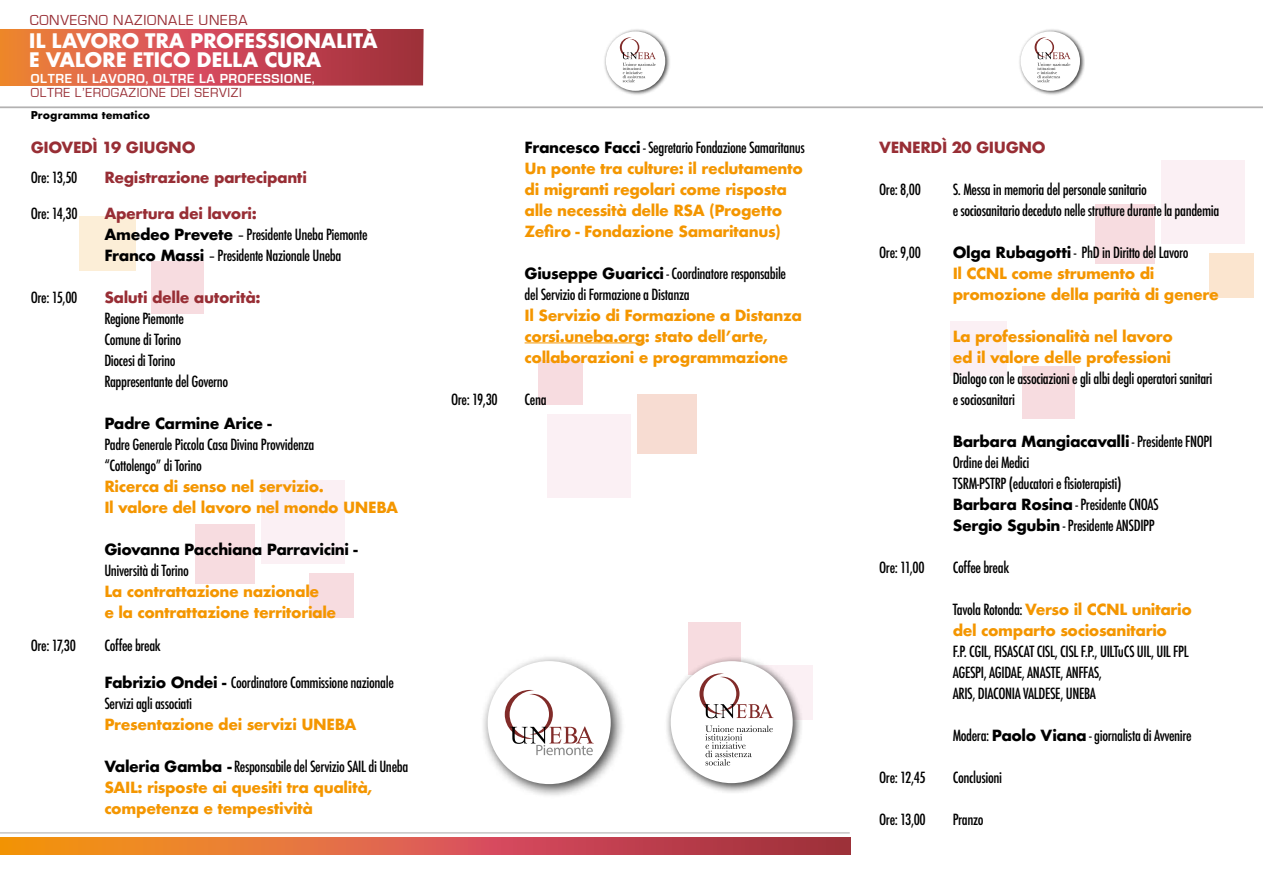
<style>
.page{position:relative;width:1263px;height:893px;background:#fff}
.page>*{position:absolute;margin:0;border:0;box-sizing:border-box;transform-origin:0 0}
.t1{font:700 19.5px/19.5px "Futura";letter-spacing:-.02em;color:#fff}
.t2{font:500 condensed 15px/21px "Futura";letter-spacing:-.025em;color:#000}
.t3{font:700 15px/21px "Futura";letter-spacing:-.025em;color:#f49600}
.t4{font:700 15px "Futura";letter-spacing:-.025em;color:#982e35}
.t5{font:700 15px "Futura";letter-spacing:-.025em;color:#000}
.t6{font:15px "Eurostile";letter-spacing:.045em;color:#982e35}
.t7{font:700 13.5px "Eurostile";letter-spacing:.045em;color:#fff}
.t8{font:13.5px "Eurostile";letter-spacing:.045em;color:#982e35}
.t9{font:700 10.5px "Futura";color:#000}
.s1{font-weight:700;font-stretch:normal;color:#982e35}
.s2{font-weight:700;font-stretch:normal}
.s3{color:#000}
.s4{font-weight:500;font-stretch:condensed;color:#000}
</style>
<div class="page">
<svg style="left:0;top:29px;width:424px;height:57px;background:#cc524b"></svg>
<svg style="left:0;top:837px;width:850px;height:17px;background:#d45f3e"></svg>
<svg style="left:0;top:833px;width:850px;height:1px"></svg>
<hr style="left:0;top:832px;width:850px;height:1px;background:#b3b2b2">
<hr style="left:0;top:106px;width:1263px;height:2px;background:#b3b2b2">
<div style="left:80px;top:216px;width:56px;height:54px;background:#fceed7"></div>
<div style="left:262px;top:480px;width:83px;height:83px;background:#fbf0f4"></div>
<div style="left:152px;top:261px;width:52px;height:52px;background:#f7dce0"></div>
<div style="left:196px;top:524px;width:59px;height:59px;background:#f7dce0"></div>
<div style="left:310px;top:573px;width:44px;height:44px;background:#f7dce0"></div>
<div style="left:757px;top:665px;width:56px;height:54px;background:#fbf0f4"></div>
<div style="left:548px;top:414px;width:83px;height:83px;background:#fbf0f4"></div>
<div style="left:689px;top:622px;width:52px;height:52px;background:#f7dce0"></div>
<div style="left:638px;top:394px;width:59px;height:59px;background:#f7dcd2"></div>
<div style="left:539px;top:360px;width:44px;height:44px;background:#f7dce0"></div>
<div style="left:951px;top:321px;width:56px;height:54px;background:#fbf0f4"></div>
<div style="left:1161px;top:161px;width:83px;height:83px;background:#fbf0f4"></div>
<div style="left:1023px;top:366px;width:52px;height:52px;background:#f7dce0"></div>
<div style="left:1095px;top:205px;width:59px;height:59px;background:#f7dce0"></div>
<div style="left:1209px;top:254px;width:44px;height:44px;background:#fbe5cf"></div>
<hr style="left:525px;top:343px;width:120px;height:1px;background:#f49600">
<div style="left:603px;top:29px;width:67px;height:67px;background:#000;opacity:.75"></div>
<div style="left:606px;top:31px;width:59px;height:60px;background:#fff;border-radius:50%"></div>
<svg style="left:620px;top:37px;width:36px;height:45px"></svg>
<div style="left:1018px;top:29px;width:67px;height:67px;background:#000;opacity:.75"></div>
<div style="left:1020px;top:31px;width:60px;height:60px;background:#fff;border-radius:50%"></div>
<svg style="left:1034px;top:37px;width:36px;height:45px"></svg>
<div style="left:665px;top:655px;width:139px;height:139px;background:#000;opacity:.75"></div>
<div style="left:671px;top:661px;width:122px;height:122px;background:#fff;border-radius:50%"></div>
<svg style="left:705px;top:725px;width:68px;height:41px"></svg>
<svg style="left:699px;top:673px;width:74px;height:45px"></svg>
<div style="left:480px;top:653px;width:145px;height:145px;background:#000;opacity:.75"></div>
<div style="left:488px;top:661px;width:123px;height:123px;background:#fff;border-radius:50%"></div>
<svg style="left:505px;top:690px;width:89px;height:65px"></svg>
<p class="t6" style="left:30px;top:12px;width:219px">CONVEGNO NAZIONALE UNEBA</p>
<h1 class="t1" style="left:29px;top:31px;width:350px">IL LAVORO TRA PROFESSIONALITÀ<br>E VALORE ETICO DELLA CURA</h1>
<p class="t7" style="left:31px;top:71px;width:286px">OLTRE IL LAVORO, OLTRE LA PROFESSIONE,</p>
<p class="t8" style="left:31px;top:85px;width:212px">OLTRE L’EROGAZIONE DEI SERVIZI</p>
<p class="t9" style="left:31px;top:108px;width:121px">Programma tematico</p>
<p class="t4" style="left:31px;top:136px;width:166px">GIOVEDÌ 19 GIUGNO</p>
<p class="t2" style="left:31px;top:167px;width:48px">Ore: 13,50</p>
<p class="t4" style="left:104px;top:166px;width:204px">Registrazione partecipanti</p>
<p class="t2" style="left:31px;top:203px;width:48px">Ore: 14,30</p>
<p class="t2" style="left:104px;top:203px;width:265px"><span class="s1">Apertura dei lavori:<br></span><span class="s2">Amedeo Prevete</span> – Presidente Uneba Piemonte<br><span class="s2">Franco Massi</span> – Presidente Nazionale Uneba</p>
<p class="t2" style="left:31px;top:287px;width:48px">Ore: 15,00</p>
<p class="t4" style="left:104px;top:286px;width:158px">Saluti delle autorità:</p>
<p class="t2" style="left:104px;top:308px;width:126px">Regione Piemonte<br>Comune di Torino<br>Diocesi di Torino<br>Rappresentante del Governo</p>
<p class="t5" style="left:104px;top:412px;width:169px">Padre Carmine Arice -</p>
<p class="t2" style="left:104px;top:434px;width:212px">Padre Generale Piccola Casa Divina Provvidenza “Cottolengo” di Torino</p>
<p class="t3" style="left:104px;top:476px;width:295px">Ricerca di senso nel servizio.<br>Il valore del lavoro nel mondo UNEBA</p>
<p class="t5" style="left:104px;top:538px;width:255px">Giovanna Pacchiana Parravicini -</p>
<p class="t2" style="left:104px;top:560px;width:86px">Università di Torino</p>
<p class="t3" style="left:104px;top:581px;width:233px">La contrattazione nazionale<br>e la contrattazione territoriale</p>
<p class="t2" style="left:31px;top:635px;width:47px">Ore: 17,30</p>
<p class="t2" style="left:104px;top:635px;width:58px">Coffee break</p>
<p class="t2" style="left:104px;top:672px;width:291px"><span class="s2">Fabrizio Ondei -</span> Coordinatore Commissione nazionale<br>Servizi agli associati</p>
<p class="t3" style="left:104px;top:714px;width:254px">Presentazione dei servizi UNEBA</p>
<p class="t3" style="left:104px;top:756px;width:305px"><span class="s3">Valeria Gamba -</span> <span class="s4">Responsabile del Servizio SAIL di Uneba<br></span>SAIL: risposte ai quesiti tra qualità, competenza e tempestività</p>
<p class="t3" style="left:525px;top:137px;width:282px"><span class="s3">Francesco Facci</span> <span class="s4">- Segretario Fondazione Samaritanus </span>Un ponte tra culture: il reclutamento di migranti regolari come risposta alle necessità delle RSA (Progetto Zefiro - Fondazione Samaritanus)</p>
<p class="t2" style="left:525px;top:263px;width:263px"><span class="s2">Giuseppe Guaricci</span> - Coordinatore responsabile del Servizio di Formazione a Distanza</p>
<p class="t3" style="left:525px;top:305px;width:279px">Il Servizio di Formazione a Distanza corsi.uneba.org: stato dell’arte, collaborazioni e programmazione</p>
<p class="t2" style="left:451px;top:389px;width:48px">Ore: 19,30</p>
<p class="t2" style="left:525px;top:389px;width:24px">Cena</p>
<p class="t4" style="left:879px;top:136px;width:168px">VENERDÌ 20 GIUGNO</p>
<p class="t2" style="left:879px;top:179px;width:43px">Ore: 8,00</p>
<p class="t2" style="left:953px;top:179px;width:268px">S. Messa in memoria del personale sanitario<br>e sociosanitario deceduto nelle strutture durante la pandemia</p>
<p class="t2" style="left:879px;top:242px;width:43px">Ore: 9,00</p>
<p class="t3" style="left:953px;top:242px;width:268px"><span class="s3">Olga Rubagotti</span> <span class="s4">- PhD in Diritto del Lavoro<br></span>Il CCNL come strumento di promozione della parità di genere</p>
<p class="t3" style="left:953px;top:326px;width:222px">La professionalità nel lavoro ed il valore delle professioni</p>
<p class="t2" style="left:953px;top:368px;width:261px">Dialogo con le associazioni e gli albi degli operatori sanitari e sociosanitari</p>
<p class="t2" style="left:953px;top:431px;width:261px"><span class="s2">Barbara Mangiacavalli</span> - Presidente FNOPI Ordine dei Medici<br>TSRM-PSTRP (educatori e fisioterapisti)<br><span class="s2">Barbara Rosina</span> - Presidente CNOAS <span class="s2">Sergio Sgubin</span> - Presidente ANSDIPP</p>
<p class="t2" style="left:879px;top:557px;width:47px">Ore: 11,00</p>
<p class="t2" style="left:953px;top:557px;width:58px">Coffee break</p>
<p class="t3" style="left:953px;top:599px;width:241px"><span class="s4">Tavola Rotonda:</span> Verso il CCNL unitario del comparto sociosanitario</p>
<p class="t2" style="left:953px;top:641px;width:237px">F.P. CGIL, FISASCAT CISL, CISL F.P., UILTuCS UIL, UIL FPL<br>AGESPI, AGIDAE, ANASTE, ANFFAS,<br>ARIS, DIACONIA VALDESE, UNEBA</p>
<p class="t2" style="left:953px;top:725px;width:241px">Modera: <span class="s2">Paolo Viana</span> - giornalista di Avvenire</p>
<p class="t2" style="left:879px;top:767px;width:48px">Ore: 12,45</p>
<p class="t2" style="left:953px;top:767px;width:51px">Conclusioni</p>
<p class="t2" style="left:879px;top:809px;width:48px">Ore: 13,00</p>
<p class="t2" style="left:953px;top:809px;width:32px">Pranzo</p>
</div>
